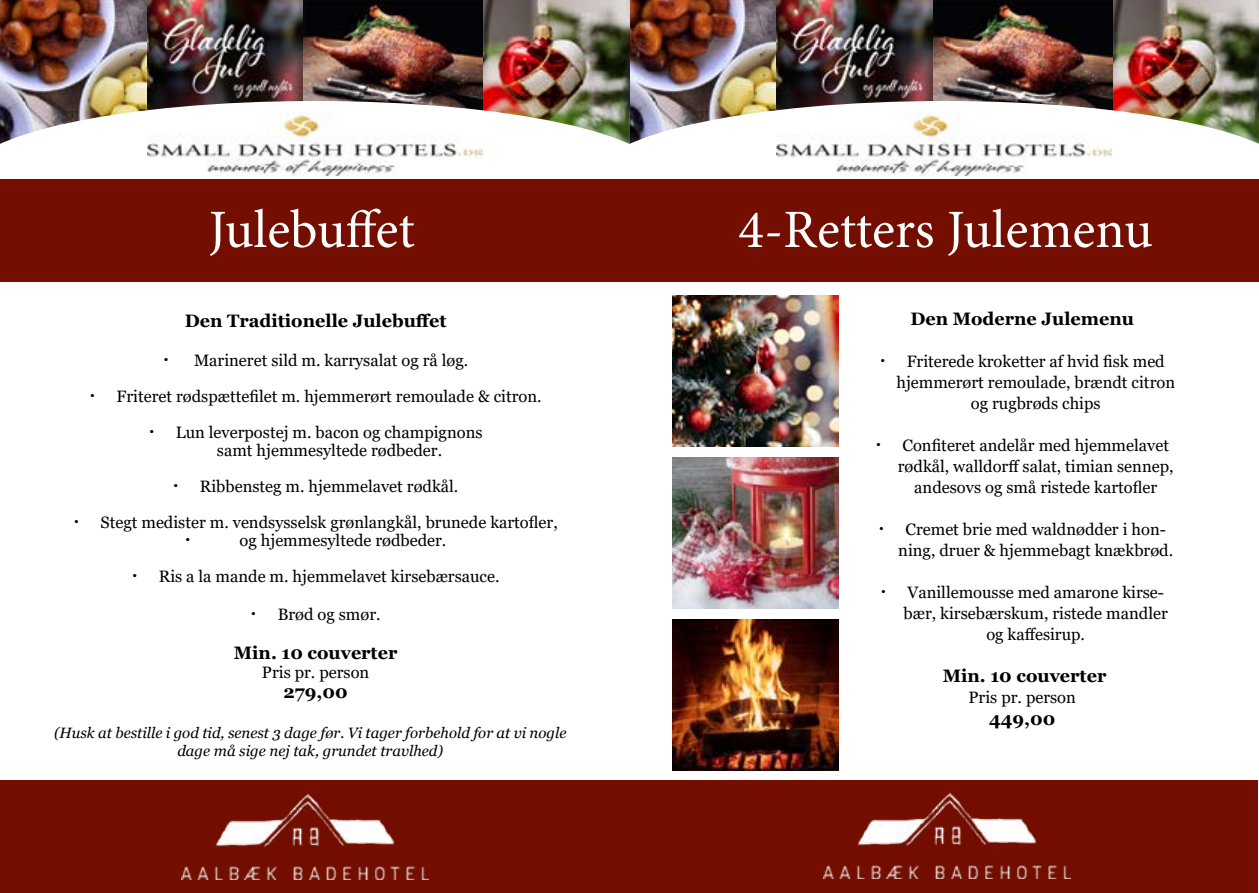
<style>
.page{position:relative;width:1259px;height:893px;background:#fff}
.page>*{position:absolute;margin:0;border:0;box-sizing:border-box;transform-origin:0 0}
.t1{font:54px "Minion Pro";color:#fff}
.t2{font:700 18px "Georgia";color:#000}
.t3{font:16.5px/21px "Georgia";color:#000;text-align:center}
.t4{font:700 16.5px "Georgia";color:#000}
.t5{font:italic 15px/18px "Georgia";color:#000;text-align:center}
</style>
<div class="page">
<div style="left:0;top:179px;width:629px;height:103px;background:#740e00"></div>
<div style="left:630px;top:179px;width:629px;height:103px;background:#740e00"></div>
<div style="left:629px;top:781px;width:629px;height:112px;background:#740e00"></div>
<div style="left:0;top:781px;width:629px;height:112px;background:#740e00"></div>
<img style="left:1px;top:0;width:146px;height:101px">
<img style="left:482px;top:0;width:148px;height:101px">
<img style="left:303px;top:0;width:179px;height:101px">
<img style="left:147px;top:0;width:156px;height:101px">
<img style="left:1px;top:101px;width:629px;height:56px">
<img style="left:147px;top:112px;width:335px;height:64px">
<img style="left:630px;top:0;width:147px;height:101px">
<img style="left:1112px;top:0;width:147px;height:101px">
<img style="left:932px;top:0;width:180px;height:101px">
<img style="left:777px;top:0;width:155px;height:101px">
<img style="left:630px;top:101px;width:629px;height:56px">
<img style="left:777px;top:112px;width:334px;height:64px">
<img style="left:181px;top:795px;width:248px;height:85px">
<img style="left:823px;top:794px;width:247px;height:85px">
<img style="left:672px;top:296px;width:166px;height:150px">
<img style="left:672px;top:458px;width:166px;height:151px">
<img style="left:672px;top:620px;width:166px;height:151px">
<h1 class="t1" style="left:209px;top:194px;width:208px">Julebuffet</h1>
<p class="t2" style="left:185px;top:309px;width:263px">Den Traditionelle Julebuffet</p>
<p class="t4" style="left:163px;top:350px;width:8px">·</p>
<p class="t3" style="left:194px;top:350px;width:276px">Marineret sild m. karrysalat og rå løg.</p>
<p class="t4" style="left:90px;top:386px;width:8px">·</p>
<p class="t3" style="left:117px;top:386px;width:426px">Friteret rødspættefilet m. hjemmerørt remoulade &amp; citron.</p>
<p class="t4" style="left:149px;top:422px;width:8px">·</p>
<p class="t3" style="left:176px;top:424px;width:308px;line-height:18px">Lun leverpostej m. bacon og champignons samt hjemmesyltede rødbeder.</p>
<p class="t4" style="left:173px;top:476px;width:8px">·</p>
<p class="t3" style="left:200px;top:476px;width:260px">Ribbensteg m. hjemmelavet rødkål.</p>
<p class="t4" style="left:73px;top:512px;width:8px">·</p>
<p class="t3" style="left:100px;top:512px;width:459px">Stegt medister m. vendsysselsk grønlangkål, brunede kartofler,</p>
<p class="t4" style="left:185px;top:530px;width:8px">·</p>
<p class="t3" style="left:240px;top:530px;width:208px">og hjemmesyltede rødbeder.</p>
<p class="t4" style="left:132px;top:566px;width:8px">·</p>
<p class="t3" style="left:159px;top:566px;width:342px">Ris a la mande m. hjemmelavet kirsebærsauce.</p>
<p class="t4" style="left:251px;top:603px;width:8px">·</p>
<p class="t3" style="left:278px;top:604px;width:104px">Brød og smør.</p>
<p class="t2" style="left:234px;top:641px;width:165px">Min. 10 couverter</p>
<p class="t3" style="left:262px;top:662px;width:109px">Pris pr. person</p>
<p class="t2" style="left:284px;top:680px;width:66px">279,00</p>
<p class="t5" style="left:54px;top:724px;width:514px">(Husk at bestille i god tid, senest 3 dage før. Vi tager forbehold for at vi nogle dage må sige nej tak, grundet travlhed)</p>
<h1 class="t1" style="left:738px;top:194px;width:416px">4-Retters Julemenu</h1>
<p class="t2" style="left:910px;top:308px;width:225px">Den Moderne Julemenu</p>
<p class="t4" style="left:879px;top:351px;width:8px">·</p>
<p class="t3" style="left:896px;top:352px;width:280px">Friterede kroketter af hvid fisk med hjemmerørt remoulade, brændt citron og rugbrøds chips</p>
<p class="t4" style="left:875px;top:435px;width:8px">·</p>
<p class="t3" style="left:898px;top:436px;width:277px">Confiteret andelår med hjemmelavet rødkål, walldorff salat, timian sennep, andesovs og små ristede kartofler</p>
<p class="t4" style="left:878px;top:519px;width:8px">·</p>
<p class="t3" style="left:898px;top:520px;width:276px">Cremet brie med waldnødder i hon&shy;ning, druer &amp; hjemmebagt knækbrød.</p>
<p class="t4" style="left:880px;top:582px;width:8px">·</p>
<p class="t3" style="left:903px;top:583px;width:266px">Vanillemousse med amarone kirse&shy;bær, kirsebærskum, ristede mandler og kaffesirup.</p>
<p class="t2" style="left:942px;top:665px;width:165px">Min. 10 couverter</p>
<p class="t3" style="left:968px;top:688px;width:109px">Pris pr. person</p>
<p class="t2" style="left:989px;top:707px;width:68px">449,00</p>
</div>
